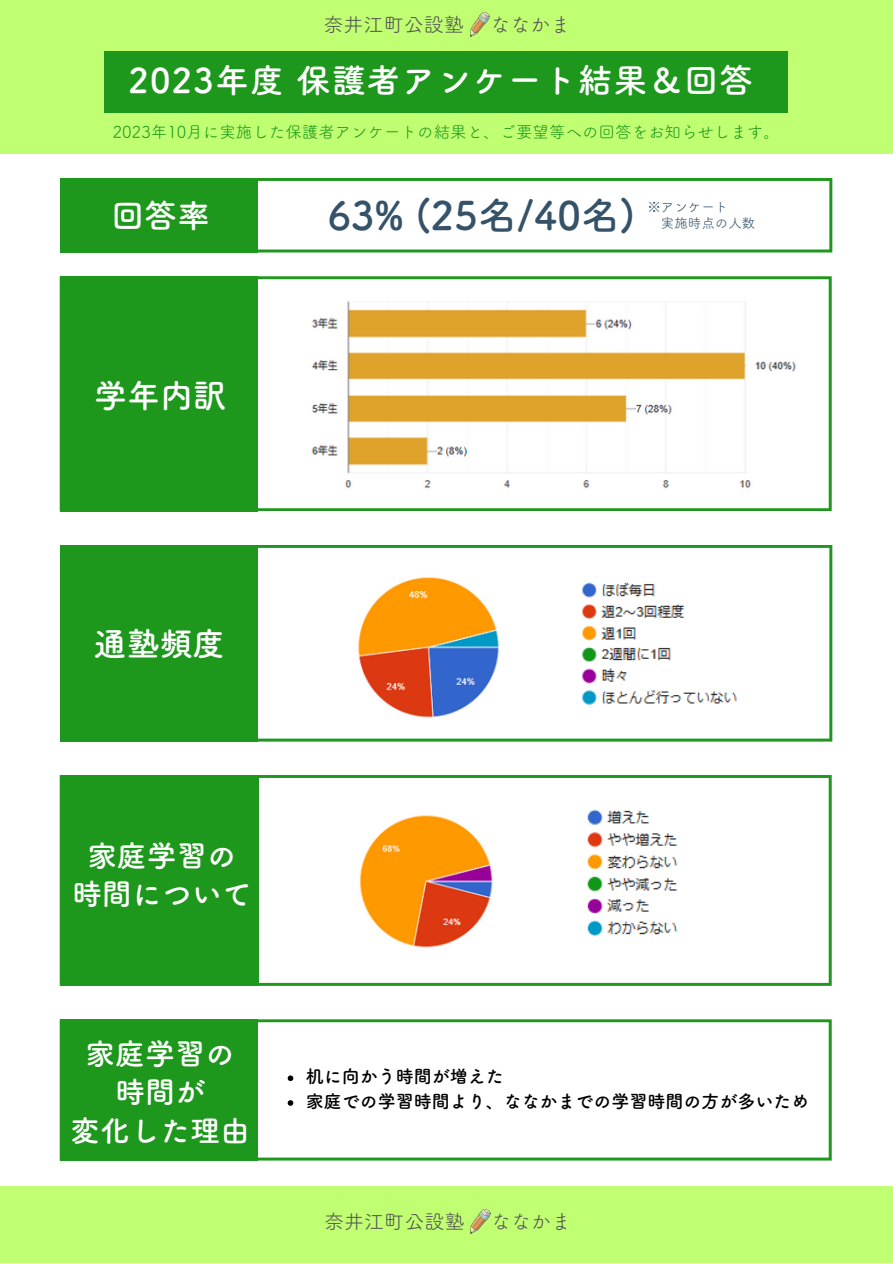
<style>
.page{position:relative;width:893px;height:1264px;background:#fff}
.page>*{position:absolute;margin:0;border:0;box-sizing:border-box;transform-origin:0 0}
.t1{font:39.15px "Canva Tsuku A Rd Gothic Std B";color:#355269}
.t2{font:34.05px "Canva Tsuku A Rd Gothic Std B";letter-spacing:.035em;color:#fff}
.t3{font:33px "Canva Tsuku A Rd Gothic Std B";color:#fff}
.t4{font:30px "Canva Tsuku A Rd Gothic Std B";color:#fff}
.t5{font:20.1px "Canva Tsuku A Rd Gothic Std R";color:#545454}
.t6{font:18px "Canva Tsuku A Rd Gothic Std B";color:#000}
.t7{font:16.5px "Canva Tsuku A Rd Gothic Std R";color:#1d981c}
.t8{font:13.5px "Canva Tsuku A Rd Gothic Std R";color:#355269}
</style>
<div class="page">
<div style="left:0;top:0;width:892px;height:154px;background:#c1ff72"></div>
<svg style="left:258px;top:178px;width:574px;height:74px"></svg>
<div style="left:60px;top:178px;width:198px;height:74px;background:#1d981c"></div>
<div style="left:104px;top:51px;width:684px;height:62px;background:#1d981c"></div>
<svg style="left:258px;top:276px;width:573px;height:235px"></svg>
<div style="left:60px;top:276px;width:198px;height:235px;background:#1d981c"></div>
<svg style="left:258px;top:545px;width:574px;height:196px"></svg>
<div style="left:60px;top:545px;width:198px;height:196px;background:#1d981c"></div>
<svg style="left:60px;top:775px;width:771px;height:210px"></svg>
<div style="left:61px;top:775px;width:198px;height:210px;background:#1d981c"></div>
<svg style="left:258px;top:1019px;width:573px;height:141px"></svg>
<div style="left:60px;top:1019px;width:198px;height:141px;background:#1d981c"></div>
<img style="left:470px;top:12px;width:19px;height:25px">
<img style="left:293px;top:287px;width:514px;height:212px">
<img style="left:329px;top:558px;width:195px;height:173px">
<img style="left:568px;top:572px;width:188px;height:145px">
<img style="left:340px;top:801px;width:172px;height:158px">
<img style="left:568px;top:801px;width:134px;height:147px">
<svg style="left:288px;top:1075px;width:5px;height:6px"></svg>
<svg style="left:288px;top:1100px;width:5px;height:5px"></svg>
<div style="left:1px;top:1185px;width:891px;height:77px;background:#c1ff72"></div>
<img style="left:471px;top:1209px;width:19px;height:24px">
<p class="t5" style="left:323px;top:14px;width:142px">奈井江町公設塾</p>
<p class="t5" style="left:490px;top:14px;width:82px">ななかま</p>
<p class="t2" style="left:129px;top:63px;width:626px">2023年度保護者アンケート結果＆回答</p>
<p class="t7" style="left:113px;top:124px;width:668px">2023年10月に実施した保護者アンケートの結果と、ご要望等への回答をお知らせします。</p>
<p class="t3" style="left:111px;top:198px;width:100px">回答率</p>
<p class="t3" style="left:94px;top:379px;width:133px">学年内訳</p>
<p class="t1" style="left:327px;top:195px;width:309px">63% (25名/40名)</p>
<p class="t8" style="left:647px;top:200px;width:82px">※アンケート</p>
<p class="t8" style="left:660px;top:216px;width:96px">実施時点の人数</p>
<p class="t3" style="left:93px;top:626px;width:133px">通塾頻度</p>
<p class="t4" style="left:87px;top:840px;width:151px">家庭学習の</p>
<p class="t4" style="left:72px;top:878px;width:181px">時間について</p>
<p class="t4" style="left:85px;top:1038px;width:151px">家庭学習の</p>
<p class="t4" style="left:115px;top:1076px;width:91px">時間が</p>
<p class="t4" style="left:70px;top:1115px;width:181px">変化した理由</p>
<p class="t6" style="left:306px;top:1067px;width:199px">机に向かう時間が増えた</p>
<p class="t6" style="left:306px;top:1092px;width:505px">家庭での学習時間より、ななかまでの学習時間の方が多いため</p>
<p class="t5" style="left:324px;top:1211px;width:142px">奈井江町公設塾</p>
<p class="t5" style="left:490px;top:1211px;width:82px">ななかま</p>
</div>
